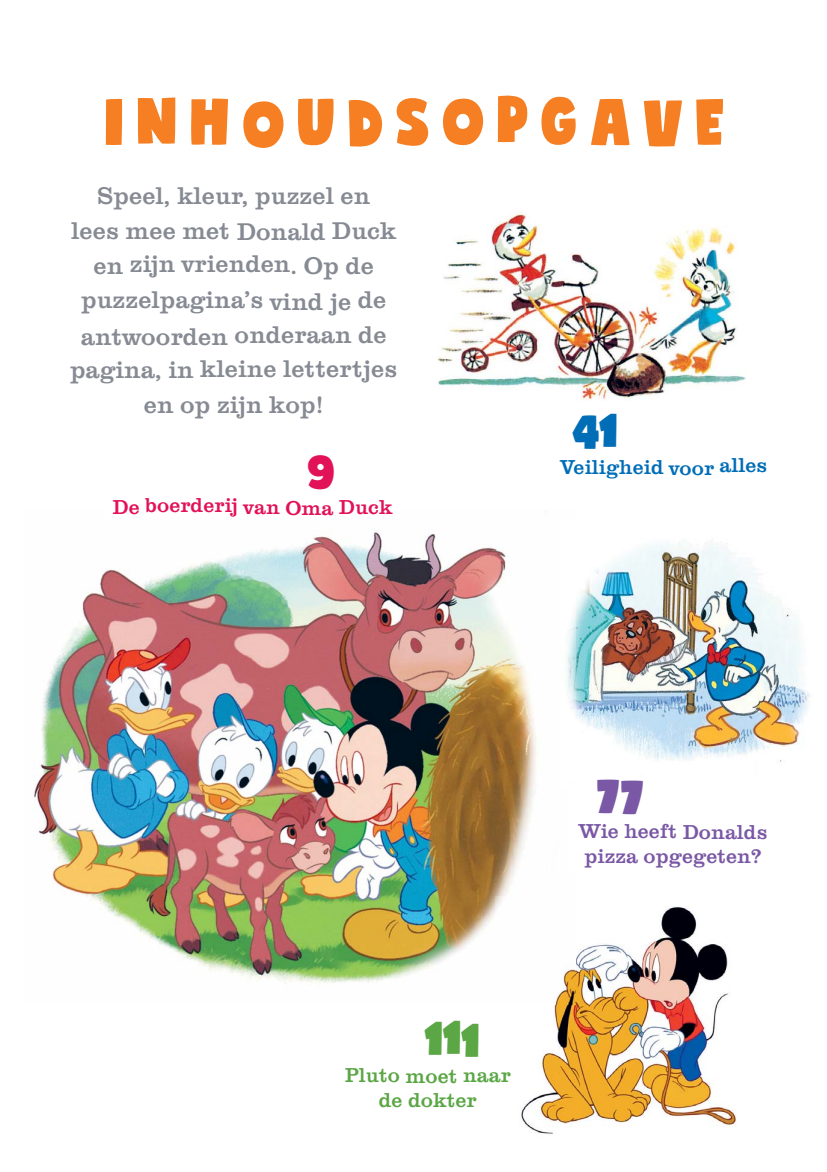
<style>
.page{position:relative;width:827px;height:1172px;background:#fff}
.page>*{position:absolute;margin:0;border:0;box-sizing:border-box;transform-origin:0 0}
.t1{font:61.88px "Bjola";letter-spacing:.215em;color:#f57f22;scale:.93 1}
.t2{font:44.5px "Bjola";color:#5ba645}
.t3{font:44.5px "Bjola";color:#006db7}
.t4{font:44.5px "Bjola";color:#7a58a5}
.t5{font:44.5px "Bjola";color:#e11258}
.t6{font:500 25px/34.1px "Clarendon T";letter-spacing:.01em;color:#868a93;text-align:center}
.t7{font:500 20.88px/25px "Clarendon T";letter-spacing:.01em;color:#7a58a5}
.t8{font:500 20.88px/25px "Clarendon T";letter-spacing:.01em;color:#5ba645;text-align:center}
.t9{font:500 20.88px "Clarendon T";letter-spacing:.01em;color:#e11258}
.t10{font:500 20.88px "Clarendon T";letter-spacing:.01em;color:#006db7}
</style>
<div class="page">
<img style="left:34px;top:532px;width:503px;height:452px">
<img style="left:521px;top:906px;width:215px;height:228px">
<img style="left:496px;top:897px;width:79px;height:107px">
<img style="left:437px;top:213px;width:309px;height:187px">
<img style="left:566px;top:541px;width:244px;height:221px">
<h1 class="t1" style="left:106px;top:99px;width:667px">INHOUDSOPGAVE</h1>
<p class="t6" style="left:71px;top:181px;width:326px">Speel, kleur, puzzel en lees mee met Donald Duck en zijn vrienden. Op de</p>
<p class="t6" style="left:81px;top:285px;width:307px;line-height:35.5px;text-align:left">puzzel pagina’s vind je de antwoorden onderaan de</p>
<p class="t6" style="left:70px;top:353px;width:329px;line-height:36.1px">pagina, in kleine lettertjes en op zijn kop!</p>
<h2 class="t3" style="left:572px;top:396px;width:47px">41</h2>
<p class="t10" style="left:560px;top:459px;width:208px">Veiligheid voor alles</p>
<h2 class="t5" style="left:308px;top:437px;width:29px">9</h2>
<p class="t9" style="left:112px;top:499px;width:281px">De boerderij van Oma Duck</p>
<h2 class="t2" style="left:426px;top:1004px;width:56px">111</h2>
<p class="t8" style="left:345px;top:1064px;width:167px">Pluto moet naar de dokter</p>
<h2 class="t4" style="left:597px;top:762px;width:48px">77</h2>
<p class="t7" style="left:579px;top:820px;width:190px">Wie heeft Donalds pizza opgegeten?</p>
</div>
